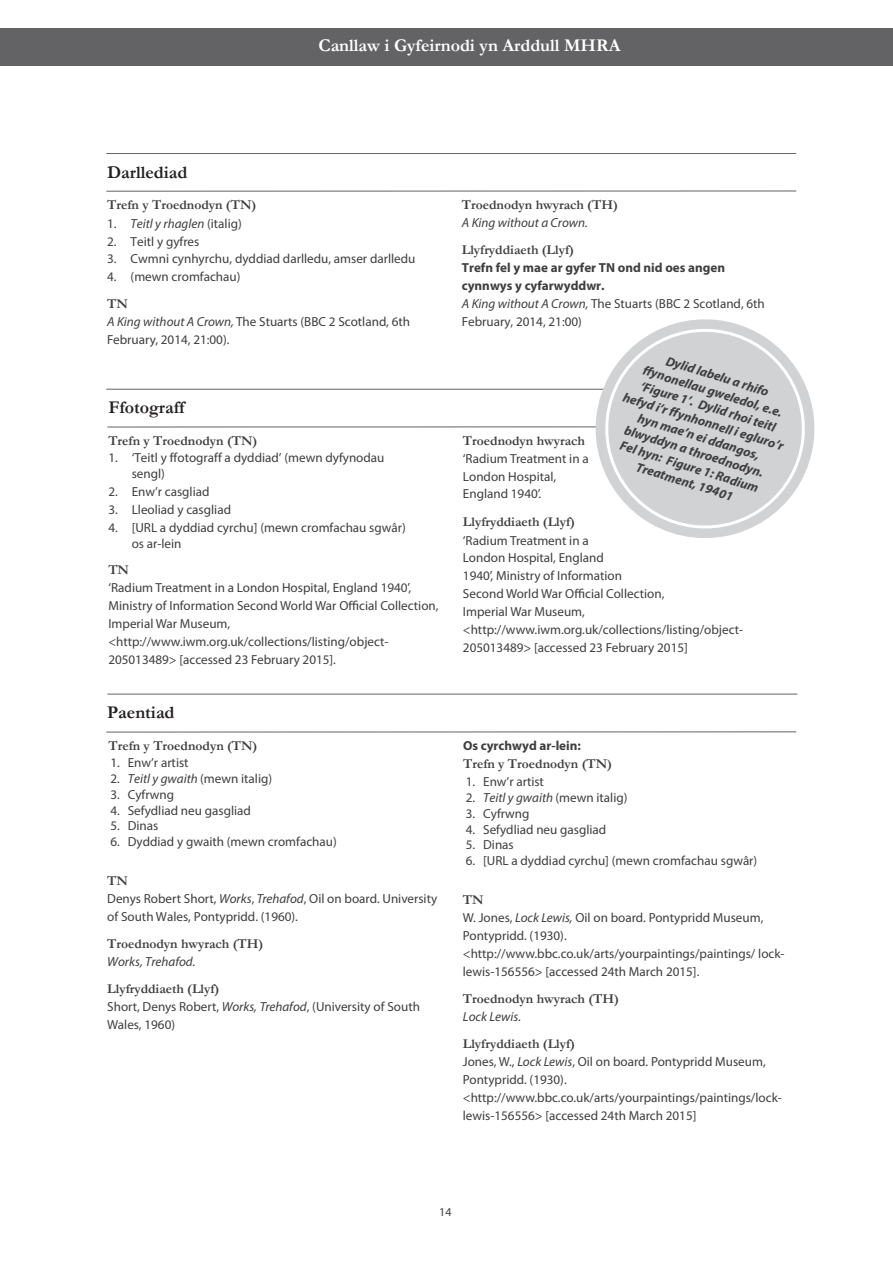
<style>
.page{position:relative;width:893px;height:1263px;background:#fff}
.page>*{position:absolute;margin:0;border:0;box-sizing:border-box;transform-origin:0 0}
.t1{font:700 18px "Garamond";color:#fff}
.t2{font:700 18px "Garamond";color:#231f20}
.t3{font:700 13.5px "Garamond";color:#3e3e3f}
.t4{font:13.2px/18px "Myriad Pro";color:#3e3e3f}
.t5{font:700 13.2px/18px "Myriad Pro";color:#3e3e3f}
.t6{font:italic 13.2px "Myriad Pro";color:#3e3e3f}
.t7{font:italic 700 13.05px/15.8px "Myriad Pro";color:#3e3e3f;text-align:center}
.t8{font:12px "Myriad Pro";color:#3e3e3f}
.s1{font-style:normal}
.s2{font-style:italic}
.s3{font-weight:400;font-style:italic}
.s4{font-weight:400}
</style>
<div class="page">
<div style="left:0;top:28px;width:893px;height:38px;background:#636366"></div>
<hr style="left:106px;top:191px;width:690px;height:1px;background:#636366">
<hr style="left:106px;top:731px;width:690px;height:1px;background:#636366">
<hr style="left:107px;top:426px;width:690px;height:1px;background:#636366">
<hr style="left:106px;top:153px;width:690px;height:1px;background:#636366">
<hr style="left:106px;top:389px;width:690px;height:1px;background:#636366">
<hr style="left:107px;top:694px;width:690px;height:1px;background:#636366">
<svg style="left:589px;top:319px;width:226px;height:219px"></svg>
<svg style="left:600px;top:323px;width:210px;height:211px"></svg>
<h1 class="t2" style="left:107px;top:160px;width:82px">Darllediad</h1>
<h1 class="t1" style="left:318px;top:33px;width:304px">Canllaw i Gyfeirnodi yn Arddull MHRA</h1>
<p class="t3" style="left:107px;top:195px;width:150px">Trefn y Troednodyn (TN)</p>
<p class="t6" style="left:107px;top:216px;width:136px"><span class="s1">1.</span> Teitl y rhaglen <span class="s1">(italig)</span></p>
<p class="t4" style="left:107px;top:232px;width:94px">2. Teitl y gyfres</p>
<p class="t4" style="left:107px;top:249px;width:310px">3. Cwmni cynhyrchu, dyddiad darlledu, amser darlledu</p>
<p class="t4" style="left:107px;top:267px;width:135px">4. (mewn cromfachau)</p>
<p class="t3" style="left:107px;top:294px;width:22px">TN</p>
<p class="t4" style="left:107px;top:313px;width:304px"><span class="s2">A King without A Crown,</span> The Stuarts (BBC 2 Scotland, 6th<br>February, 2014, 21:00).</p>
<h1 class="t2" style="left:108px;top:395px;width:78px">Ffotograff</h1>
<p class="t3" style="left:108px;top:431px;width:150px">Trefn y Troednodyn (TN)</p>
<p class="t4" style="left:132px;top:450px;width:254px;line-height:15.8px;text-indent:-23px">1. ‘Teitl y ffotograff a dyddiad’ (mewn dyfynodau sengl)</p>
<p class="t4" style="left:108px;top:482px;width:103px">2. Enw’r casgliad</p>
<p class="t4" style="left:108px;top:500px;width:124px">3. Lleoliad y casgliad</p>
<p class="t4" style="left:132px;top:520px;width:276px;line-height:15.8px;text-indent:-23px">4. [URL a dyddiad cyrchu] (mewn cromfachau sgwâr) os ar-lein</p>
<p class="t3" style="left:108px;top:560px;width:22px">TN</p>
<p class="t4" style="left:108px;top:579px;width:332px">‘Radium Treatment in a London Hospital, England 1940’, Ministry of Information Second World War Official Collection, Imperial War Museum, &lt;http://www.iwm.org.uk/collections/listing/object-205013489&gt; [accessed 23 February 2015].</p>
<h1 class="t2" style="left:107px;top:700px;width:69px">Paentiad</h1>
<p class="t3" style="left:108px;top:736px;width:150px">Trefn y Troednodyn (TN)</p>
<p class="t4" style="left:110px;top:754px;width:80px">1. Enw’r artist</p>
<p class="t4" style="left:110px;top:769px;width:163px">2. <span class="s2">Teitl y gwaith</span> (mewn italig)</p>
<p class="t4" style="left:110px;top:785px;width:65px">3. Cyfrwng</p>
<p class="t4" style="left:110px;top:801px;width:142px">4. Sefydliad neu gasgliad</p>
<p class="t4" style="left:110px;top:817px;width:50px">5. Dinas</p>
<p class="t4" style="left:110px;top:832px;width:228px">6. Dyddiad y gwaith (mewn cromfachau)</p>
<p class="t3" style="left:107px;top:871px;width:22px">TN</p>
<p class="t4" style="left:107px;top:890px;width:332px">Denys Robert Short, <span class="s2">Works</span>, <span class="s2">Trehafod</span>, Oil on board. University of South Wales, Pontypridd. (1960).</p>
<p class="t3" style="left:107px;top:934px;width:157px">Troednodyn hwyrach (TH)</p>
<p class="t6" style="left:107px;top:956px;width:90px">Works, Trehafod.</p>
<p class="t3" style="left:107px;top:979px;width:114px">Llyfryddiaeth (Llyf)</p>
<p class="t4" style="left:107px;top:998px;width:314px">Short, Denys Robert, <span class="s2">Works, Trehafod</span>, (University of South<br>Wales, 1960)</p>
<p class="t3" style="left:462px;top:195px;width:157px">Troednodyn hwyrach (TH)</p>
<p class="t6" style="left:462px;top:218px;width:128px">A King without a Crown.</p>
<p class="t3" style="left:462px;top:240px;width:114px">Llyfryddiaeth (Llyf)</p>
<p class="t5" style="left:462px;top:258px;width:305px">Trefn fel y mae ar gyfer TN ond nid oes angen cynnwys y cyfarwyddwr.<br><span class="s3">A King without A Crown,</span> <span class="s4">The Stuarts (BBC 2 Scotland, 6th February, 2014, 21:00)</span></p>
<p class="t7" style="left:639px;top:344px;width:169px;rotate:17deg">Dylid labelu a rhifo ffynonellau gweledol, e.e. ‘Figure 1’. Dylid rhoi teitl hefyd i’r ffynhonnell i egluro’r hyn mae’n ei ddangos, blwyddyn a throednodyn.<br>Fel hyn: Figure 1: Radium<br>Treatment, 19401</p>
<p class="t3" style="left:463px;top:431px;width:124px">Troednodyn hwyrach</p>
<p class="t4" style="left:463px;top:451px;width:127px;line-height:17.5px">‘Radium Treatment in a<br>London Hospital,<br>England 1940’.</p>
<p class="t3" style="left:463px;top:512px;width:114px">Llyfryddiaeth (Llyf)</p>
<p class="t4" style="left:463px;top:532px;width:282px">‘Radium Treatment in a<br>London Hospital, England<br>1940’, Ministry of Information<br>Second World War Official Collection,<br>Imperial War Museum, &lt;http://www.iwm.org.uk/collections/listing/object-205013489&gt; [accessed 23 February 2015]</p>
<p class="t5" style="left:463px;top:736px;width:119px">Os cyrchwyd ar-lein:</p>
<p class="t3" style="left:463px;top:755px;width:150px">Trefn y Troednodyn (TN)</p>
<p class="t4" style="left:466px;top:773px;width:80px">1. Enw’r artist</p>
<p class="t4" style="left:466px;top:788px;width:163px">2. <span class="s2">Teitl y gwaith</span> (mewn italig)</p>
<p class="t4" style="left:466px;top:804px;width:65px">3. Cyfrwng</p>
<p class="t4" style="left:466px;top:820px;width:142px">4. Sefydliad neu gasgliad</p>
<p class="t4" style="left:466px;top:836px;width:50px">5. Dinas</p>
<p class="t4" style="left:466px;top:851px;width:293px">6. [URL a dyddiad cyrchu] (mewn cromfachau sgwâr)</p>
<p class="t3" style="left:463px;top:890px;width:22px">TN</p>
<p class="t4" style="left:463px;top:909px;width:323px">W. Jones, <span class="s2">Lock Lewis,</span> Oil on board. Pontypridd Museum, Pontypridd. (1930). &lt;http://www.bbc.co.uk/arts/yourpaintings/paintings/ lock&shy;lewis-156556&gt; [accessed 24th March 2015].</p>
<p class="t3" style="left:463px;top:989px;width:157px">Troednodyn hwyrach (TH)</p>
<p class="t6" style="left:463px;top:1011px;width:60px">Lock Lewis.</p>
<p class="t3" style="left:463px;top:1034px;width:114px">Llyfryddiaeth (Llyf)</p>
<p class="t4" style="left:463px;top:1053px;width:320px">Jones, W., <span class="s2">Lock Lewis</span>, Oil on board. Pontypridd Museum, Pontypridd. (1930). &lt;http://www.bbc.co.uk/arts/yourpaintings/paintings/lock&shy;lewis-156556&gt; [accessed 24th March 2015]</p>
<p class="t8" style="left:439px;top:1207px;width:14px">14</p>
</div>
